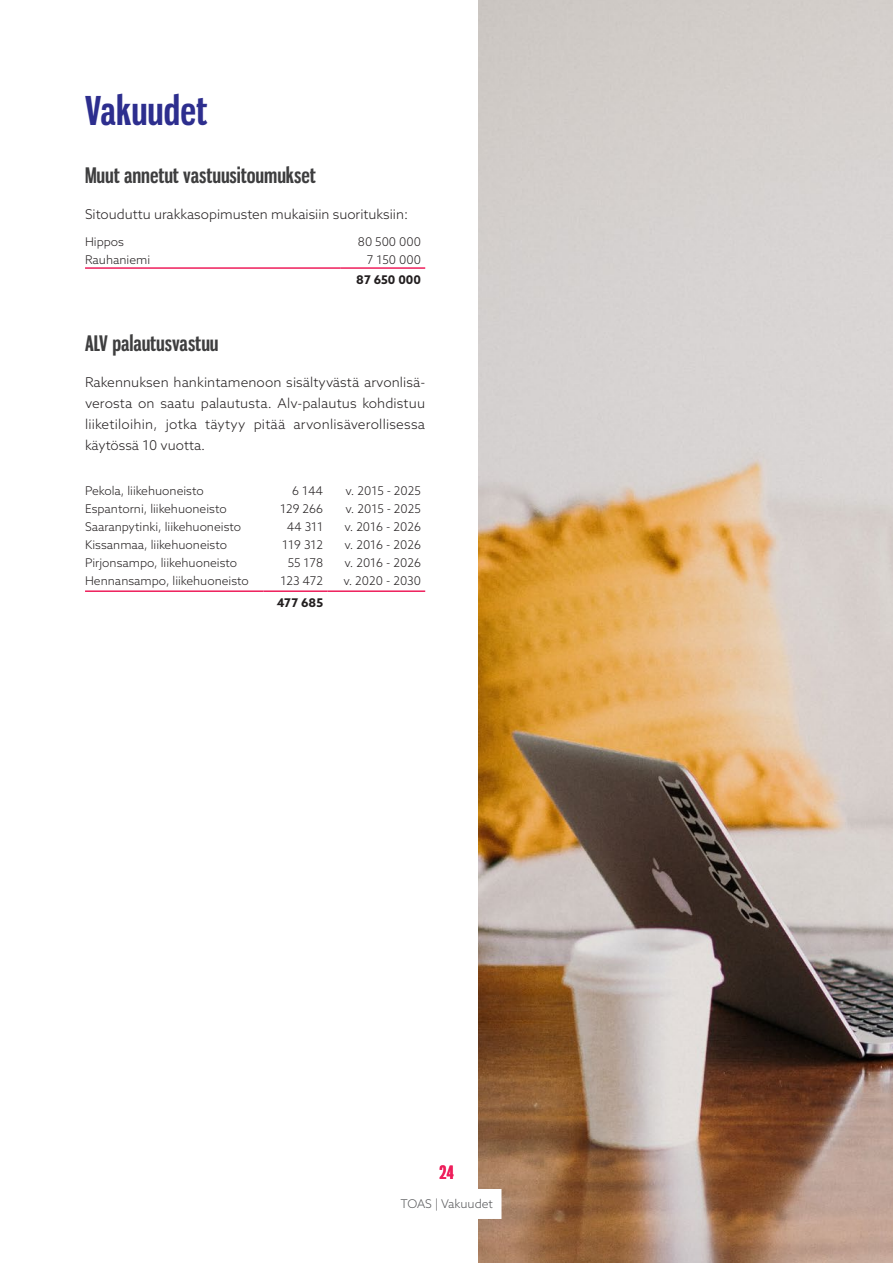
<style>
.page{position:relative;width:893px;height:1263px;background:#fff}
.page>*{position:absolute;margin:0;border:0;box-sizing:border-box;transform-origin:0 0}
.t1{font:700 39px "Gnuolane Rg";letter-spacing:.01em;color:#2d2e8e}
.t2{font:700 21px "Gnuolane Rg";letter-spacing:.005em;color:#3e3e3f}
.t3{font:700 18px "Gnuolane Rg";color:#ee1e5b}
.t4{font:300 13.5px/21px "Azo Sans";color:#231f20;text-align:justify}
.t5{font:300 12px "Azo Sans";color:#231f20}
.t6{font:700 12px "Azo Sans";color:#231f20}
.t7{font:300 12px "Azo Sans";letter-spacing:-.005em;color:#57585a}
</style>
<div class="page">
<img style="left:478px;top:0;width:415px;height:1263px">
<hr style="left:85px;top:267px;width:255px;height:2px;background:#ee1e5b">
<hr style="left:340px;top:267px;width:85px;height:2px;background:#ee1e5b">
<hr style="left:85px;top:590px;width:179px;height:2px;background:#ee1e5b">
<hr style="left:264px;top:590px;width:63px;height:2px;background:#ee1e5b">
<hr style="left:327px;top:590px;width:98px;height:2px;background:#ee1e5b">
<div style="left:392px;top:1189px;width:109px;height:30px;background:#fff"></div>
<h1 class="t1" style="left:85px;top:87px;width:124px">Vakuudet</h1>
<h2 class="t2" style="left:85px;top:163px;width:232px">Muut annetut vastuusitoumukset</h2>
<p class="t4" style="left:85px;top:204px;width:324px">Sitouduttu urakkasopimusten mukaisiin suorituksiin:</p>
<p class="t5" style="left:85px;top:234px;width:41px">Hippos</p>
<p class="t5" style="left:358px;top:234px;width:65px">80 500 000</p>
<p class="t5" style="left:85px;top:252px;width:67px">Rauhaniemi</p>
<p class="t5" style="left:367px;top:252px;width:55px">7 150 000</p>
<p class="t6" style="left:356px;top:272px;width:66px">87 650 000</p>
<h2 class="t2" style="left:85px;top:331px;width:135px">ALV palautusvastuu</h2>
<p class="t4" style="left:85px;top:372px;width:342px">Rakennuksen hankintamenoon sisältyvästä arvonlisä&shy;verosta on saatu palautusta. Alv-palautus kohdistuu liiketiloihin, jotka täytyy pitää arvonlisäverollisessa käytössä 10 vuotta.</p>
<p class="t5" style="left:85px;top:483px;width:120px">Pekola, liikehuoneisto</p>
<p class="t5" style="left:292px;top:483px;width:33px">6 144</p>
<p class="t5" style="left:346px;top:483px;width:77px">v. 2015 - 2025</p>
<p class="t5" style="left:85px;top:501px;width:143px">Espantorni, liikehuoneisto</p>
<p class="t5" style="left:280px;top:501px;width:45px">129 266</p>
<p class="t5" style="left:346px;top:501px;width:77px">v. 2015 - 2025</p>
<p class="t5" style="left:85px;top:519px;width:158px">Saaranpytinki, liikehuoneisto</p>
<p class="t5" style="left:287px;top:519px;width:38px">44 311</p>
<p class="t5" style="left:344px;top:519px;width:78px">v. 2016 - 2026</p>
<p class="t5" style="left:85px;top:537px;width:144px">Kissanmaa, liikehuoneisto</p>
<p class="t5" style="left:282px;top:537px;width:42px">119 312</p>
<p class="t5" style="left:344px;top:537px;width:78px">v. 2016 - 2026</p>
<p class="t5" style="left:85px;top:555px;width:154px">Pirjonsampo, liikehuoneisto</p>
<p class="t5" style="left:288px;top:555px;width:37px">55 178</p>
<p class="t5" style="left:345px;top:555px;width:78px">v. 2016 - 2026</p>
<p class="t5" style="left:85px;top:573px;width:165px">Hennansampo, liikehuoneisto</p>
<p class="t5" style="left:280px;top:573px;width:44px">123 472</p>
<p class="t5" style="left:343px;top:573px;width:79px">v. 2020 - 2030</p>
<p class="t6" style="left:277px;top:595px;width:48px">477 685</p>
<h3 class="t3" style="left:440px;top:1161px;width:16px">24</h3>
<p class="t7" style="left:400px;top:1196px;width:94px">TOAS | Vakuudet</p>
</div>
